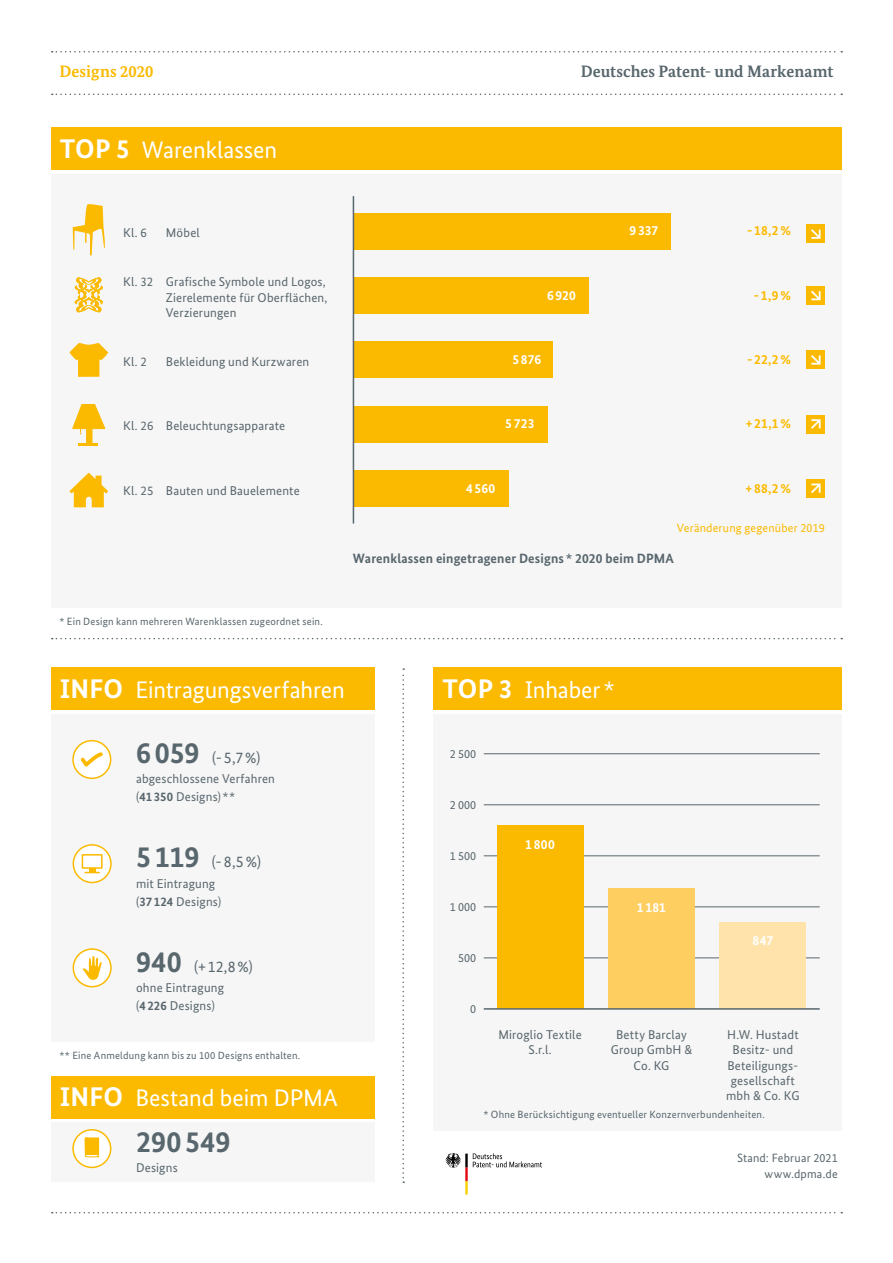
<style>
.page{position:relative;width:893px;height:1263px;background:#fff}
.page>*{position:absolute;margin:0;border:0;box-sizing:border-box;transform-origin:0 0}
.t1{font:700 30px "Bundes Sans";letter-spacing:.01em;color:#58666d}
.t2{font:24px "Bundes Sans";letter-spacing:-.005em;color:#fff}
.t3{font:700 16.5px "Bundes Serif";color:#58666d}
.t4{font:700 16.5px "Bundes Serif";letter-spacing:.005em;color:#fbba00}
.t5{font:15.75px "Bundes Sans";color:#58666d}
.t6{font:700 13.5px "Bundes Sans";letter-spacing:.01em;color:#58666d}
.t7{font:700 13.5px "Bundes Sans";letter-spacing:.025em;color:#fff}
.t8{font:700 13.5px "Bundes Sans";letter-spacing:.015em;color:#fbba00}
.t9{font:12.75px/15.3px "Bundes Sans";letter-spacing:.015em;color:#58666d}
.t10{font:12px/16.5px "Bundes Sans";letter-spacing:.015em;color:#58666d;text-align:right}
.t11{font:12px "Bundes Sans";letter-spacing:.015em;color:#fbba00}
.t12{font:10.5px "Bundes Sans";letter-spacing:.02em;color:#58666d}
.s1{font-weight:700;font-size:27px}
.s2{font-weight:700;font-size:30px}
.s3{font-weight:700}
</style>
<div class="page">
<svg style="left:445px;top:1153px;width:97px;height:41px"></svg>
<div style="left:434px;top:714px;width:408px;height:417px;background:#f6f6f6"></div>
<hr style="left:484px;top:957px;width:336px;height:1px;background:#58666d">
<hr style="left:484px;top:906px;width:336px;height:1px;background:#58666d">
<hr style="left:484px;top:855px;width:336px;height:1px;background:#58666d">
<hr style="left:484px;top:804px;width:336px;height:1px;background:#58666d">
<hr style="left:484px;top:753px;width:336px;height:1px;background:#58666d">
<div style="left:497px;top:825px;width:87px;height:184px;background:#fbba00"></div>
<div style="left:608px;top:888px;width:87px;height:121px;background:#fece61"></div>
<div style="left:719px;top:922px;width:87px;height:87px;background:#ffe3ab"></div>
<hr style="left:484px;top:1008px;width:336px;height:2px;background:#58666d">
<svg style="left:52px;top:51px;width:790px;height:2px"></svg>
<svg style="left:52px;top:94px;width:790px;height:1px"></svg>
<svg style="left:52px;top:1212px;width:790px;height:1px"></svg>
<div style="left:51px;top:128px;width:791px;height:42px;background:#fbba00"></div>
<svg style="left:52px;top:638px;width:790px;height:1px"></svg>
<div style="left:51px;top:174px;width:791px;height:434px;background:#f6f6f6"></div>
<div style="left:353px;top:213px;width:318px;height:36px;background:#fbba00"></div>
<div style="left:353px;top:277px;width:236px;height:37px;background:#fbba00"></div>
<div style="left:353px;top:342px;width:200px;height:36px;background:#fbba00"></div>
<div style="left:353px;top:406px;width:195px;height:36px;background:#fbba00"></div>
<div style="left:353px;top:470px;width:156px;height:36px;background:#fbba00"></div>
<hr style="left:353px;top:196px;width:1px;height:327px;background:#58666d">
<div style="left:806px;top:225px;width:19px;height:18px;background:#fbba00"></div>
<svg style="left:811px;top:229px;width:9px;height:10px"></svg>
<div style="left:806px;top:286px;width:19px;height:19px;background:#fbba00"></div>
<svg style="left:811px;top:291px;width:9px;height:9px"></svg>
<div style="left:806px;top:351px;width:19px;height:18px;background:#fbba00"></div>
<svg style="left:811px;top:355px;width:9px;height:10px"></svg>
<div style="left:806px;top:415px;width:19px;height:18px;background:#fbba00"></div>
<svg style="left:811px;top:419px;width:10px;height:10px"></svg>
<div style="left:806px;top:479px;width:19px;height:19px;background:#fbba00"></div>
<svg style="left:811px;top:484px;width:10px;height:9px"></svg>
<div style="left:51px;top:668px;width:323px;height:42px;background:#fbba00"></div>
<div style="left:51px;top:714px;width:323px;height:328px;background:#f6f6f6"></div>
<div style="left:51px;top:1076px;width:323px;height:42px;background:#fbba00"></div>
<div style="left:51px;top:1123px;width:323px;height:59px;background:#f6f6f6"></div>
<svg style="left:402px;top:668px;width:2px;height:515px"></svg>
<div style="left:434px;top:668px;width:408px;height:42px;background:#fbba00"></div>
<div style="left:73px;top:741px;width:38px;height:37px;background:#fff;border-radius:50%"></div>
<div style="left:72px;top:740px;width:39px;height:39px;border:2px solid #fbba00;border-radius:50%"></div>
<svg style="left:77px;top:752px;width:28px;height:25px"></svg>
<div style="left:73px;top:845px;width:38px;height:37px;background:#fff;border-radius:50%"></div>
<div style="left:73px;top:844px;width:39px;height:39px;border:2px solid #fbba00;border-radius:50%"></div>
<div style="left:82px;top:854px;width:21px;height:15px;border:2px solid #fbba00"></div>
<svg style="left:85px;top:869px;width:14px;height:4px"></svg>
<div style="left:73px;top:949px;width:38px;height:38px;background:#fff;border-radius:50%"></div>
<div style="left:73px;top:948px;width:39px;height:39px;border:2px solid #fbba00;border-radius:50%"></div>
<svg style="left:82px;top:956px;width:20px;height:24px"></svg>
<div style="left:73px;top:1130px;width:38px;height:37px;background:#fff;border-radius:50%"></div>
<div style="left:72px;top:1129px;width:39px;height:39px;border:2px solid #fbba00;border-radius:50%"></div>
<svg style="left:84px;top:1137px;width:16px;height:20px"></svg>
<svg style="left:73px;top:204px;width:32px;height:51px"></svg>
<svg style="left:72px;top:404px;width:34px;height:42px"></svg>
<svg style="left:74px;top:277px;width:29px;height:35px"></svg>
<svg style="left:69px;top:343px;width:39px;height:34px"></svg>
<svg style="left:70px;top:473px;width:38px;height:34px"></svg>
<p class="t4" style="left:60px;top:61px;width:95px">Designs 2020</p>
<p class="t3" style="left:581px;top:61px;width:254px">Deutsches Patent- und Markenamt</p>
<h2 class="t2" style="left:60px;top:135px;width:219px"><span class="s1">TOP 5</span> Warenklassen</h2>
<p class="t9" style="left:123px;top:225px;width:25px">Kl. 6</p>
<p class="t9" style="left:166px;top:225px;width:35px">Möbel</p>
<p class="t9" style="left:166px;top:274px;width:163px;text-indent:-43px">Kl. 32 Grafische Symbole und Logos,<br>Zierelemente für Oberflächen,<br>Verzierungen</p>
<p class="t9" style="left:123px;top:354px;width:25px">Kl. 2</p>
<p class="t9" style="left:166px;top:354px;width:145px">Bekleidung und Kurzwaren</p>
<p class="t9" style="left:123px;top:418px;width:163px">Kl. 26 Beleuchtungsapparate</p>
<p class="t9" style="left:123px;top:483px;width:178px">Kl. 25 Bauten und Bauelemente</p>
<p class="t12" style="left:60px;top:615px;width:265px">* Ein Design kann mehreren Warenklassen zugeordnet sein.</p>
<p class="t7" style="left:547px;top:287px;width:30px">6920</p>
<p class="t7" style="left:513px;top:351px;width:30px">5876</p>
<p class="t7" style="left:505px;top:415px;width:31px">5723</p>
<p class="t7" style="left:466px;top:480px;width:31px">4560</p>
<p class="t7" style="left:630px;top:222px;width:30px">9337</p>
<p class="t8" style="left:747px;top:222px;width:45px">-18,2%</p>
<p class="t8" style="left:754px;top:287px;width:39px">-1,9%</p>
<p class="t8" style="left:747px;top:351px;width:45px">-22,2%</p>
<p class="t8" style="left:746px;top:415px;width:47px">+21,1%</p>
<p class="t8" style="left:746px;top:480px;width:47px">+88,2%</p>
<p class="t11" style="left:677px;top:521px;width:150px">Veränderung gegenüber 2019</p>
<p class="t6" style="left:353px;top:550px;width:322px">Warenklassen eingetragener Designs * 2020 beim DPMA</p>
<h2 class="t2" style="left:60px;top:675px;width:287px"><span class="s1">INFO</span> Eintragungsverfahren</h2>
<p class="t5" style="left:136px;top:748px;width:126px"><span class="s2">6059</span> (- 5,7%)</p>
<p class="t9" style="left:136px;top:770px;width:140px;line-height:18px">abgeschlossene Verfahren (<span class="s3">41350</span> Designs) **</p>
<p class="t5" style="left:136px;top:852px;width:126px"><span class="s2">5119</span> (-8,5%)</p>
<p class="t9" style="left:136px;top:874px;width:87px;line-height:18px">mit Eintragung (<span class="s3">37124</span> Designs)</p>
<p class="t5" style="left:136px;top:956px;width:118px"><span class="s2">940</span> (+12,8%)</p>
<p class="t9" style="left:136px;top:978px;width:90px;line-height:18px">ohne Eintragung (<span class="s3">4226</span> Designs)</p>
<p class="t12" style="left:60px;top:1048px;width:242px">** Eine Anmeldung kann bis zu 100 Designs enthalten.</p>
<h2 class="t2" style="left:60px;top:1083px;width:280px"><span class="s1">INFO</span> Bestand beim DPMA</h2>
<h1 class="t1" style="left:136px;top:1124px;width:96px">290549</h1>
<p class="t9" style="left:136px;top:1160px;width:43px">Designs</p>
<h2 class="t2" style="left:442px;top:675px;width:174px"><span class="s1">TOP 3</span> Inhaber *</h2>
<p class="t10" style="left:450px;top:745px;width:28px">2 500</p>
<p class="t10" style="left:450px;top:796px;width:28px">2 000</p>
<p class="t10" style="left:450px;top:847px;width:28px">1 500</p>
<p class="t10" style="left:450px;top:898px;width:28px">1 000</p>
<p class="t10" style="left:458px;top:949px;width:19px">500</p>
<p class="t7" style="left:525px;top:836px;width:31px">1800</p>
<p class="t7" style="left:637px;top:899px;width:30px">1181</p>
<p class="t7" style="left:753px;top:932px;width:22px">847</p>
<p class="t10" style="left:470px;top:1000px;width:7px">0</p>
<p class="t9" style="left:498px;top:1027px;width:85px;text-align:center">Miroglio Textile<br>S.r.l.</p>
<p class="t9" style="left:726px;top:1027px;width:75px;text-align:center">H.W. Hustadt<br>Besitz- und<br>Beteiligungs&shy;gesellschaft mbh &amp; Co. KG</p>
<p class="t9" style="left:611px;top:1027px;width:83px;text-align:center">Betty Barclay<br>Group GmbH &amp;<br>Co. KG</p>
<p class="t12" style="left:483px;top:1108px;width:283px">* Ohne Berücksichtigung eventueller Konzernverbundenheiten.</p>
<p class="t10" style="left:737px;top:1149px;width:102px">Stand: Februar 2021 www.dpma.de</p>
</div>
